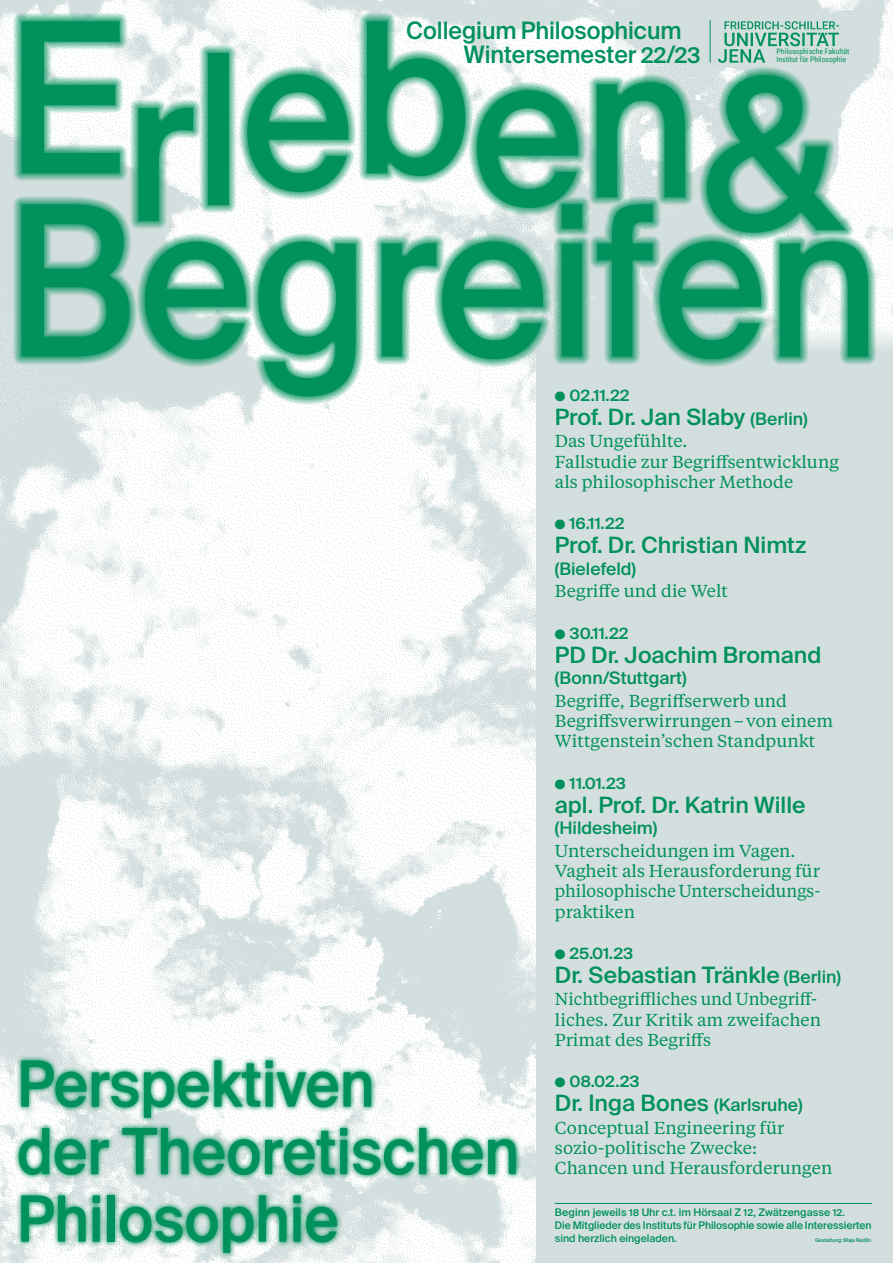
<style>
.page{position:relative;width:893px;height:1263px;background:#fff}
.page>*{position:absolute;margin:0;border:0;box-sizing:border-box;transform-origin:0 0}
.t1{font:209.48px/155.2px "Suisse Intl";letter-spacing:-.005em;color:#00915c;scale:.93 1}
.t2{font:500 63.75px/67.5px "Suisse Intl";letter-spacing:-.005em;color:#00915c;scale:.93 1}
.t3{font:500 24px/24px "Suisse Intl";letter-spacing:-.005em;color:#00915c}
.t4{font:500 22.5px "Suisse Intl";color:#00915c}
.t5{font:17.25px/20.2px "Tiempos Text";color:#00915c}
.t6{font:500 17.25px "Suisse Intl";color:#00915c}
.t7{font:500 10.5px/12.8px "Suisse Intl";color:#00915c}
.t8{font:7.57px/8.3px "Roboto Condensed";color:#00915c}
.t9{font:500 5.25px "Suisse Intl";letter-spacing:-.005em;color:#00915c}
.s1{font-size:17.25px}
</style>
<div class="page">
<img style="left:0;top:0;width:893px;height:1263px">
<div style="left:536px;top:385px;width:357px;height:878px;background:#d3dede"></div>
<svg style="left:876px;top:321px;width:17px;height:64px"></svg>
<svg style="left:13px;top:1054px;width:509px;height:205px"></svg>
<svg style="left:13px;top:13px;width:863px;height:392px"></svg>
<svg style="left:718px;top:21px;width:121px;height:42px;background:#9dcabd"></svg>
<hr style="left:710px;top:20px;width:1px;height:42px;background:#00915c">
<hr style="left:555px;top:1203px;width:317px;height:1px;background:#00915c">
<h3 class="t3" style="left:464px;top:18px;width:238px;text-indent:-58px">Collegium Philosophicum<br>Wintersemester 22/23</h3>
<h1 class="t1" style="left:6px;top:51px;width:941px">Erleben&amp;<br>Begreifen</h1>
<p class="t8" style="left:777px;top:47px;width:74px">Philosophische Fakultät<br>Institut für Philosophie</p>
<p class="t6" style="left:555px;top:385px;width:76px">● 02.11.22</p>
<h3 class="t4" style="left:555px;top:404px;width:254px">Prof. Dr. Jan Slaby <span class="s1">(Berlin)</span></h3>
<p class="t5" style="left:555px;top:430px;width:286px">Das Ungefühlte.<br>Fallstudie zur Begriffsentwicklung als philosophischer Methode</p>
<p class="t6" style="left:555px;top:513px;width:71px">● 16.11.22</p>
<h3 class="t4" style="left:555px;top:532px;width:253px">Prof. Dr. Christian Nimtz</h3>
<p class="t6" style="left:555px;top:559px;width:83px">(Bielefeld)</p>
<p class="t5" style="left:555px;top:580px;width:175px">Begriffe und die Welt</p>
<p class="t6" style="left:555px;top:623px;width:75px">● 30.11.22</p>
<h3 class="t4" style="left:555px;top:642px;width:268px">PD Dr. Joachim Bromand</h3>
<p class="t6" style="left:555px;top:668px;width:133px">(Bonn/Stuttgart)</p>
<p class="t5" style="left:555px;top:690px;width:280px">Begriffe, Begriffserwerb und<br>Begriffsverwirrungen–von einem<br>Wittgenstein’schen Standpunkt</p>
<p class="t6" style="left:555px;top:773px;width:73px">● 11.01.23</p>
<h3 class="t4" style="left:555px;top:792px;width:252px">apl. Prof. Dr. Katrin Wille</h3>
<p class="t6" style="left:555px;top:818px;width:104px">(Hildesheim)</p>
<p class="t5" style="left:555px;top:840px;width:267px">Unterscheidungen im Vagen.<br>Vagheit als Herausforderung für philosophische Unterscheidungs&shy;praktiken</p>
<p class="t6" style="left:555px;top:943px;width:80px">● 25.01.23</p>
<h3 class="t4" style="left:555px;top:962px;width:288px">Dr. Sebastian Tränkle <span class="s1">(Berlin)</span></h3>
<p class="t5" style="left:555px;top:988px;width:268px">Nichtbegriffliches und Unbegriff&shy;liches. Zur Kritik am zweifachen<br>Primat des Begriffs</p>
<p class="t6" style="left:555px;top:1071px;width:86px">● 08.02.23</p>
<h3 class="t4" style="left:555px;top:1090px;width:249px">Dr. Inga Bones <span class="s1">(Karlsruhe)</span></h3>
<p class="t5" style="left:555px;top:1117px;width:279px">Conceptual Engineering für sozio-politische Zwecke:<br>Chancen und Herausforderungen</p>
<p class="t7" style="left:555px;top:1206px;width:318px">Beginn jeweils 18 Uhr c.t. im Hörsaal Z 12, Zwätzengasse 12.<br>Die Mitglieder des Instituts für Philosophie sowie alle Interessierten sind herzlich eingeladen.</p>
<h2 class="t2" style="left:17px;top:1051px;width:541px">Perspektiven<br>der Theoretischen<br>Philosophie</h2>
<p class="t9" style="left:815px;top:1237px;width:58px">Gestaltung: Maja Redlin</p>
</div>
